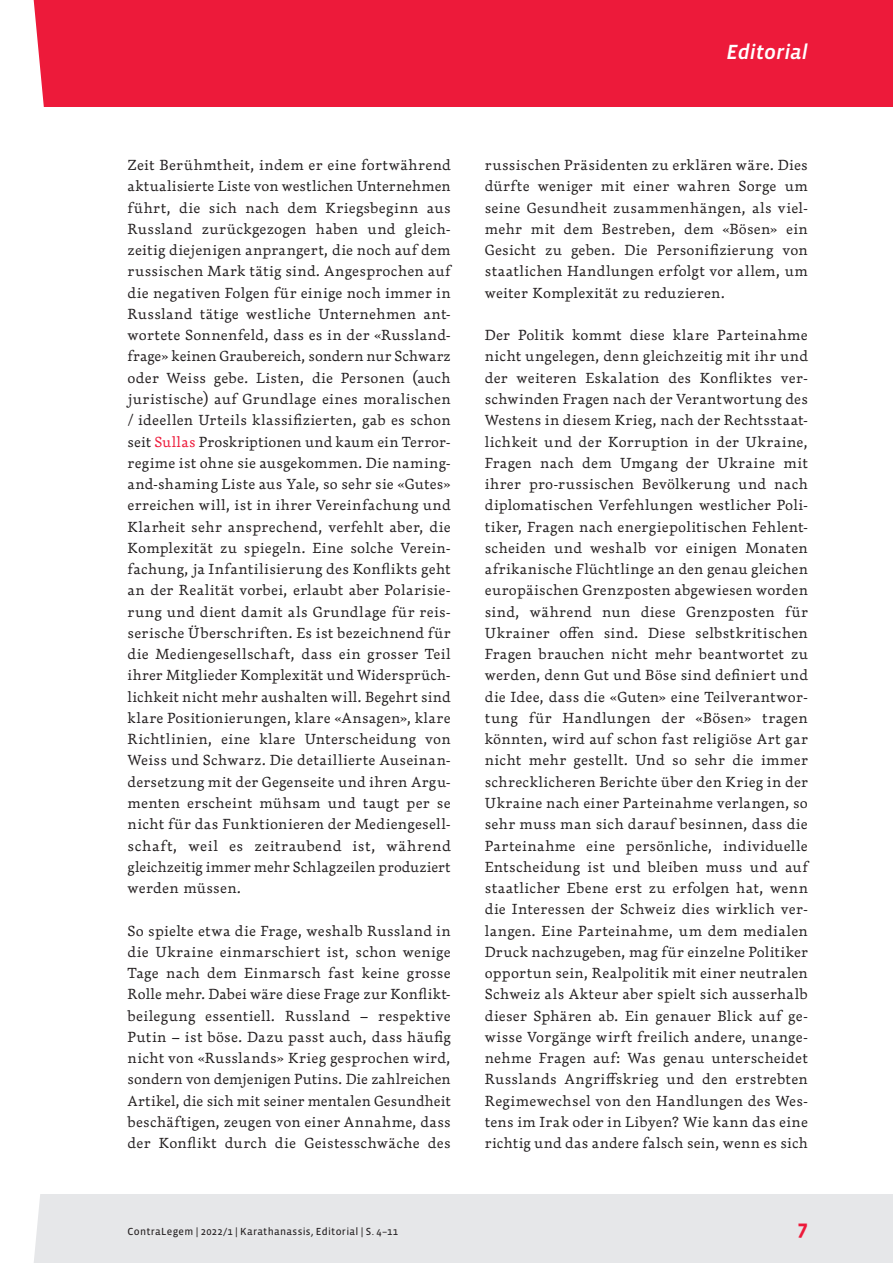
<style>
.page{position:relative;width:893px;height:1263px;background:#fff}
.page>*{position:absolute;margin:0;border:0;box-sizing:border-box;transform-origin:0 0}
.t1{font:italic 500 21px "Vista Sans OT";color:#fff}
.Fusszeile{font:700 21px "Vista Sans OT";color:#ed1a3a}
.GT{font:300 14.25px/21.3px "Dederon LOT";letter-spacing:.015em;color:#231f20;text-align:justify}
.Fusszeile-2{font:10.5px "Vista Sans OT";letter-spacing:.03em;color:#231f20}
.s1{color:#ed1a3a}
</style>
<div class="page">
<div style="left:1px;top:1195px;width:892px;height:68px;background:#e6e7e9"></div>
<div style="left:0;top:0;width:893px;height:106px;background:#ed1a3a"></div>
<svg style="left:0;top:0;width:94px;height:1263px"></svg>
<h1 class="t1" style="left:727px;top:41px;width:83px">Editorial</h1>
<p class="GT" style="left:128px;top:154px;width:325px">Zeit Berühmtheit, indem er eine fortwährend aktualisierte Liste von westlichen Unternehmen führt, die sich nach dem Kriegsbeginn aus Russland zurückgezogen haben und gleich&shy;zeitig diejenigen anprangert, die noch auf dem russischen Mark tätig sind. Angesprochen auf die negativen Folgen für einige noch immer in Russland tätige westliche Unternehmen ant&shy;wortete Sonnenfeld, dass es in der «Russland&shy;frage» keinen Graubereich, sondern nur Schwarz oder Weiss gebe. Listen, die Personen (auch juristische) auf Grundlage eines moralischen / ideellen Urteils klassifizierten, gab es schon seit <span class="s1">Sullas</span> Proskriptionen und kaum ein Terror&shy;regime ist ohne sie ausgekommen. Die naming&shy;and-shaming Liste aus Yale, so sehr sie «Gutes» erreichen will, ist in ihrer Vereinfachung und Klarheit sehr ansprechend, verfehlt aber, die Komplexität zu spiegeln. Eine solche Verein&shy;fachung, ja Infantilisierung des Konflikts geht an der Realität vorbei, erlaubt aber Polarisie&shy;rung und dient damit als Grundlage für reis&shy;serische Überschriften. Es ist bezeichnend für die Mediengesellschaft, dass ein grosser Teil ihrer Mitglieder Komplexität und Widersprüch&shy;lichkeit nicht mehr aushalten will. Begehrt sind klare Positionierungen, klare «Ansagen», klare Richtlinien, eine klare Unterscheidung von Weiss und Schwarz. Die detaillierte Auseinan&shy;dersetzung mit der Gegenseite und ihren Argu&shy;menten erscheint mühsam und taugt per se nicht für das Funktionieren der Mediengesell&shy;schaft, weil es zeitraubend ist, während gleichzeitig immer mehr Schlagzeilen produziert werden müssen.</p>
<p class="GT" style="left:128px;top:920px;width:325px">So spielte etwa die Frage, weshalb Russland in die Ukraine einmarschiert ist, schon wenige Tage nach dem Einmarsch fast keine grosse Rolle mehr. Dabei wäre diese Frage zur Konflikt&shy;beilegung essentiell. Russland – respektive Putin – ist böse. Dazu passt auch, dass häufig nicht von «Russlands» Krieg gesprochen wird, sondern von demjenigen Putins. Die zahlreichen Artikel, die sich mit seiner mentalen Gesundheit beschäftigen, zeugen von einer Annahme, dass der Konflikt durch die Geistesschwäche des</p>
<p class="GT" style="left:485px;top:154px;width:325px">russischen Präsidenten zu erklären wäre. Dies dürfte weniger mit einer wahren Sorge um seine Gesundheit zusammenhängen, als viel&shy;mehr mit dem Bestreben, dem «Bösen» ein Gesicht zu geben. Die Personifizierung von staatlichen Handlungen erfolgt vor allem, um weiter Komplexität zu reduzieren.</p>
<p class="GT" style="left:485px;top:324px;width:325px">Der Politik kommt diese klare Parteinahme nicht ungelegen, denn gleichzeitig mit ihr und der weiteren Eskalation des Konfliktes ver&shy;schwinden Fragen nach der Verantwortung des Westens in diesem Krieg, nach der Rechtsstaat&shy;lichkeit und der Korruption in der Ukraine, Fragen nach dem Umgang der Ukraine mit ihrer pro-russischen Bevölkerung und nach diplomatischen Verfehlungen westlicher Poli&shy;tiker, Fragen nach energiepolitischen Fehlent&shy;scheiden und weshalb vor einigen Monaten afrikanische Flüchtlinge an den genau gleichen europäischen Grenzposten abgewiesen worden sind, während nun diese Grenzposten für Ukrainer offen sind. Diese selbstkritischen Fragen brauchen nicht mehr beantwortet zu werden, denn Gut und Böse sind definiert und die Idee, dass die «Guten» eine Teilverantwor&shy;tung für Handlungen der «Bösen» tragen könnten, wird auf schon fast religiöse Art gar nicht mehr gestellt. Und so sehr die immer schrecklicheren Berichte über den Krieg in der Ukraine nach einer Parteinahme verlangen, so sehr muss man sich darauf besinnen, dass die Parteinahme eine persönliche, individuelle Entscheidung ist und bleiben muss und auf staatlicher Ebene erst zu erfolgen hat, wenn die Interessen der Schweiz dies wirklich ver&shy;langen. Eine Parteinahme, um dem medialen Druck nachzugeben, mag für einzelne Politiker opportun sein, Realpolitik mit einer neutralen Schweiz als Akteur aber spielt sich ausserhalb dieser Sphären ab. Ein genauer Blick auf ge&shy;wisse Vorgänge wirft freilich andere, unange&shy;nehme Fragen auf: Was genau unterscheidet Russlands Angriffskrieg und den erstrebten Regimewechsel von den Handlungen des Wes&shy;tens im Irak oder in Libyen? Wie kann das eine richtig und das andere falsch sein, wenn es sich</p>
<p class="Fusszeile-2" style="left:128px;top:1226px;width:272px">ContraLegem | 2022/1 | Karathanassis, Editorial | S. 4–11</p>
<p class="Fusszeile" style="left:797px;top:1217px;width:12px">7</p>
</div>
